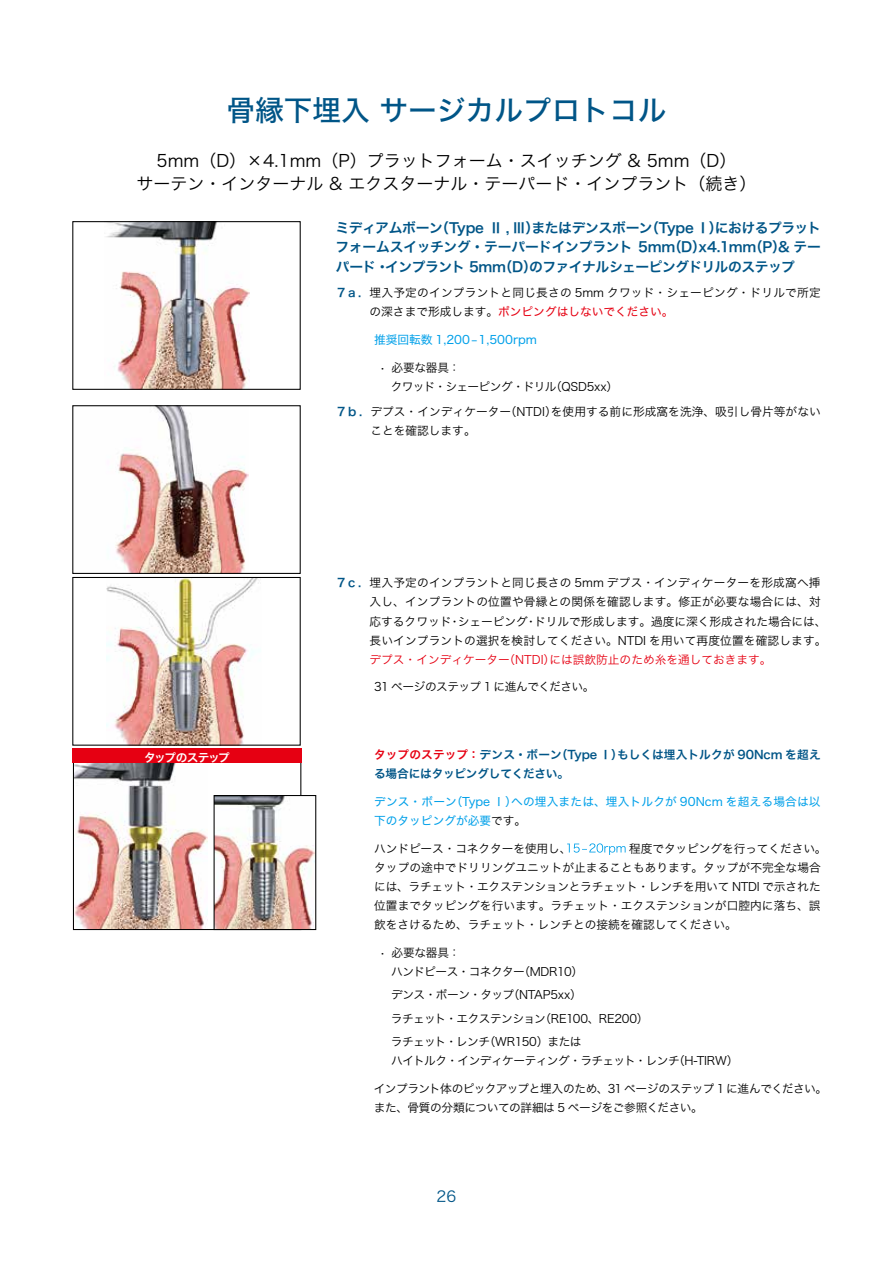
<style>
.page{position:relative;width:893px;height:1263px;background:#fff}
.page>*{position:absolute;margin:0;border:0;box-sizing:border-box;transform-origin:0 0}
.t1{font:28.65px "Hira Kaku Std N W5";color:#005587}
.t2{font:16.95px/22.4px "Hira Kaku Std N W3";color:#000;text-align:center}
.t3{font:15px "Hira Kaku Std N W3";color:#005587}
.t4{font:13.8px/19.2px "Hira Kaku Std N W6";letter-spacing:-.03em;color:#005587;text-align:justify}
.t5{font:11.7px/19.2px "Hira Kaku Std N W3";color:#000}
.t6{font:11.7px/19.2px "Hira Kaku Std N W3";letter-spacing:-.04em;color:#000}
.t7{font:11.7px/23.4px "Hira Kaku Std N W3";letter-spacing:-.045em;color:#000}
.t8{font:11.7px/19.2px "Hira Kaku Std N W4";color:#00a0e9}
.t9{font:11.7px/19.2px "Hira Kaku Std N W6";letter-spacing:-.005em;color:#005587}
.t10{font:11.7px "Hira Kaku Std N W3";letter-spacing:.02em;color:#000}
.t11{font:11.7px "Hira Kaku Std N W3";color:#e60012}
.t12{font:11.7px/19.2px "Hira Kaku Std N W3";letter-spacing:-.035em;color:#000}
.t13{font:11.7px "Hira Kaku Std N W4";color:#e60012}
.t14{font:11.7px "Hira Kaku Std N W6";letter-spacing:-.115em;color:#fff}
.s1{font-family:"Hira Kaku Std N W6";color:#005587}
.s2{font-family:"Hira Kaku Std N W3";color:#000}
.s3{color:#e60012}
.s4{color:#fff}
</style>
<div class="page">
<img style="left:106px;top:223px;width:144px;height:165px">
<div style="left:72px;top:221px;width:229px;height:169px;border:1px solid #000"></div>
<img style="left:106px;top:579px;width:153px;height:165px">
<div style="left:72px;top:577px;width:229px;height:169px;border:1px solid #000"></div>
<img style="left:75px;top:763px;width:132px;height:165px">
<img style="left:216px;top:797px;width:98px;height:131px">
<div style="left:214px;top:795px;width:102px;height:135px;border:1px solid #000"></div>
<div style="left:72px;top:749px;width:230px;height:14px;background:#e60012"></div>
<img style="left:115px;top:407px;width:134px;height:165px">
<div style="left:72px;top:405px;width:229px;height:169px;border:1px solid #000"></div>
<h1 class="t1" style="left:226px;top:88px;width:442px">骨縁下埋入 サージカルプロトコル</h1>
<h2 class="t2" style="left:136px;top:150px;width:622px">5mm（D）×4.1mm（P）プラットフォーム・スイッチング &amp; 5mm（D）<br>サーテン・インターナル &amp; エクスターナル・テーパード・インプラント（続き）</h2>
<p class="t4" style="left:336px;top:219px;width:487px">ミディアムボーン（Type Ⅱ , Ⅲ）またはデンスボーン（Type Ⅰ）におけるプラットフォームスイッチング・テーパードインプラント 5mm（D）x4.1mm（P）&amp; テーパード・インプラント 5mm（D）のファイナルシェーピングドリルのステップ</p>
<p class="t10" style="left:337px;top:284px;width:485px"><span class="s1">7 a .</span> 埋入予定のインプラントと同じ長さの 5mm クワッド・シェーピング・ドリルで所定</p>
<p class="t13" style="left:370px;top:303px;width:306px"><span class="s2">の深さまで形成します。</span>ポンピングはしないでください。</p>
<p class="t8" style="left:374px;top:330px;width:164px">推奨回転数 1,200-1,500rpm</p>
<p class="t12" style="left:391px;top:358px;width:229px;text-indent:-11px">• 必要な器具：<br>クワッド・シェーピング・ドリル（QSD5xx）</p>
<p class="t5" style="left:370px;top:401px;width:452px;text-indent:-33px"><span class="s1">7 b .</span> デプス・インディケーター（NTDI）を使用する前に形成窩を洗浄、吸引し骨片等がないことを確認します。</p>
<p class="t5" style="left:370px;top:573px;width:458px;text-indent:-32px"><span class="s1">7 c .</span> 埋入予定のインプラントと同じ長さの 5mm デプス・インディケーターを形成窩へ挿入し、インプラントの位置や骨縁との関係を確認します。修正が必要な場合には、対応するクワッド・シェーピング・ドリルで形成します。過度に深く形成された場合には、長いインプラントの選択を検討してください。NTDI を用いて再度位置を確認します。</p>
<p class="t11" style="left:370px;top:650px;width:404px">デプス・インディケーター（NTDI）には誤飲防止のため糸を通しておきます。</p>
<p class="t7" style="left:374px;top:675px;width:222px">31 ページのステップ 1 に進んでください。</p>
<p class="t14" style="left:144px;top:748px;width:87px">タップのステップ</p>
<p class="t9" style="left:374px;top:745px;width:448px"><span class="s3">タップのステップ：</span>デンス・ボーン（Type Ⅰ）もしくは埋入トルクが 90Ncm を超える場合にはタッピングしてください。</p>
<p class="t8" style="left:374px;top:792px;width:448px">デンス・ボーン（Type Ⅰ）への埋入または、埋入トルクが 90Ncm を超える場合は以下のタッピングが必要<span class="s2">です。</span></p>
<p class="t5" style="left:374px;top:838px;width:454px">ハンドピース・コネクターを使用し、<span class="s4">15-20rpm</span> 程度でタッピングを行ってください。タップの途中でドリリングユニットが止まることもあります。タップが不完全な場合には、ラチェット・エクステンションとラチェット・レンチを用いて NTDI で示された位置までタッピングを行います。ラチェット・エクステンションが口腔内に落ち、誤飲をさけるため、ラチェット・レンチとの接続を確認してください。</p>
<p class="t6" style="left:391px;top:942px;width:194px;text-indent:-11px">• 必要な器具：<br>ハンドピース・コネクター（MDR10）</p>
<p class="t7" style="left:391px;top:983px;width:259px">デンス・ボーン・タップ（NTAP5xx）<br>ラチェット・エクステンション（RE100、RE200）ラチェット・レンチ（WR150）または</p>
<p class="t6" style="left:391px;top:1051px;width:349px">ハイトルク・インディケーティング・ラチェット・レンチ（H-TIRW）</p>
<p class="t6" style="left:374px;top:1079px;width:455px">インプラント体のピックアップと埋入のため、31 ページのステップ 1 に進んでください。また、骨質の分類についての詳細は 5 ページをご参照ください。</p>
<p class="t3" style="left:437px;top:1185px;width:21px">26</p>
</div>
